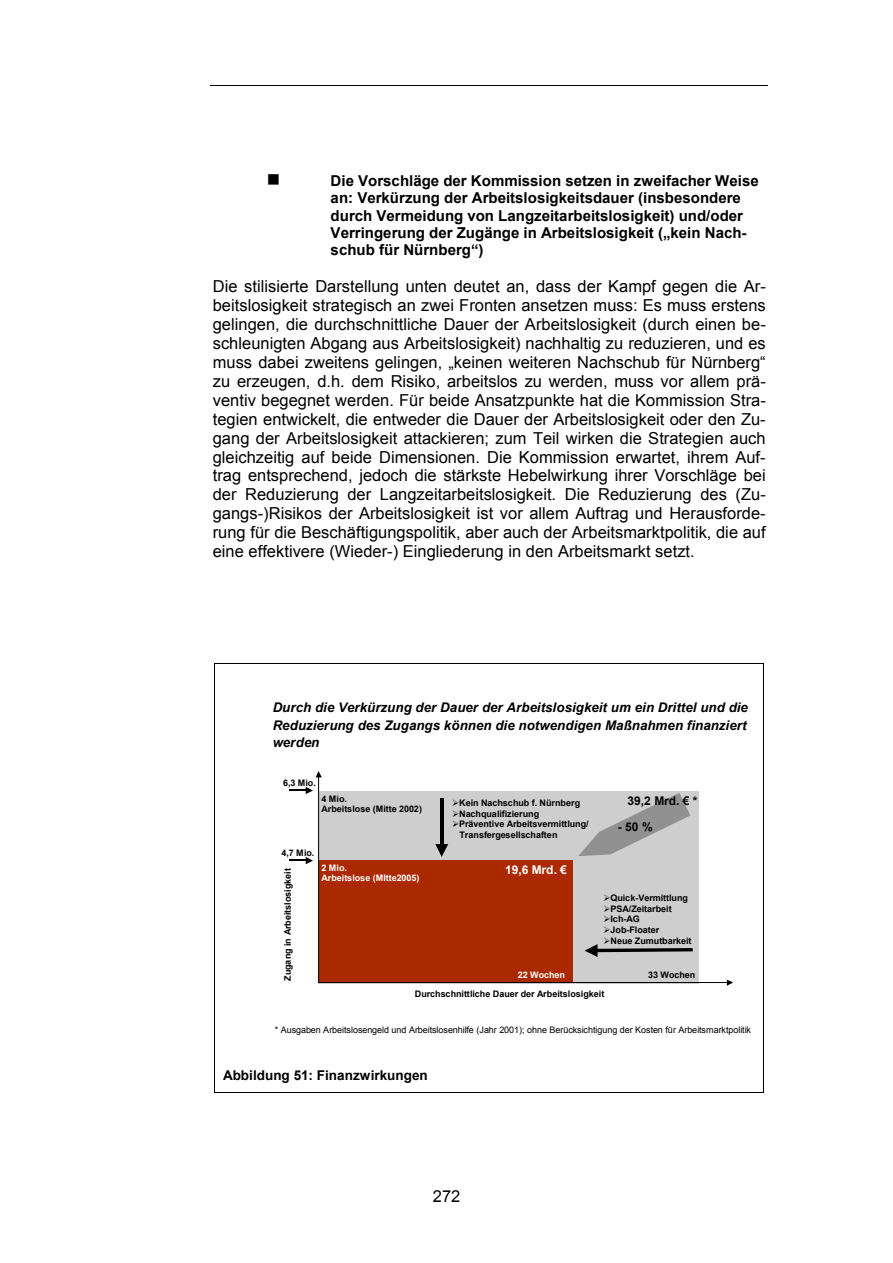
<style>
.page{position:relative;width:893px;height:1263px;background:#fff}
.page>*{position:absolute;margin:0;border:0;box-sizing:border-box;transform-origin:0 0}
.t1{font:16.5px/18.9px "Arial";color:#000;text-align:justify}
.t2{font:700 15px/17.2px "Arial";color:#000}
.t3{font:700 13.5px "Arial";color:#000}
.t4{font:italic 700 13.35px/17.7px "Arial";letter-spacing:.005em;color:#000;text-align:justify}
.t5{font:700 12px/26.2px "Arial";letter-spacing:.005em;color:#000}
.t6{font:700 12px "Arial";color:#fff}
.t7{font:700 9px/10.6px "Arial";letter-spacing:-.005em;color:#000}
.t8{font:9px "Arial";letter-spacing:-.005em;color:#000}
.t9{font:700 9px/10.6px "Arial";letter-spacing:-.005em;color:#fff}
</style>
<div class="page">
<hr style="left:210px;top:85px;width:558px;height:1px;background:#000">
<div style="left:319px;top:791px;width:379px;height:192px;background:#cecece"></div>
<div style="left:319px;top:860px;width:253px;height:123px;background:#ac2900"></div>
<hr style="left:318px;top:777px;width:1px;height:206px;background:#000">
<svg style="left:316px;top:771px;width:6px;height:6px"></svg>
<hr style="left:318px;top:982px;width:409px;height:1px;background:#000">
<svg style="left:726px;top:980px;width:7px;height:6px"></svg>
<svg style="left:578px;top:793px;width:112px;height:63px"></svg>
<svg style="left:289px;top:787px;width:24px;height:7px"></svg>
<svg style="left:289px;top:857px;width:24px;height:7px"></svg>
<hr style="left:440px;top:798px;width:3px;height:46px;background:#000">
<svg style="left:435px;top:844px;width:13px;height:13px"></svg>
<hr style="left:214px;top:663px;width:550px;height:1px;background:#000">
<hr style="left:214px;top:664px;width:1px;height:403px;background:#000">
<hr style="left:763px;top:664px;width:1px;height:403px;background:#000">
<hr style="left:214px;top:1092px;width:550px;height:1px;background:#000">
<svg style="left:214px;top:1067px;width:1px;height:25px"></svg>
<svg style="left:763px;top:1067px;width:1px;height:25px"></svg>
<svg style="left:584px;top:944px;width:108px;height:13px"></svg>
<p class="t2" style="left:330px;top:172px;width:429px">Die Vorschläge der Kommission setzen in zweifacher Weise an: Verkürzung der Arbeitslosigkeitsdauer (insbesondere durch Vermeidung von Langzeitarbeitslosigkeit) und/oder Verringerung der Zugänge in Arbeitslosigkeit („kein Nach&shy;schub für Nürnberg“)</p>
<p class="t1" style="left:213px;top:277px;width:554px">Die stilisierte Darstellung unten deutet an, dass der Kampf gegen die Ar&shy;beitslosigkeit strategisch an zwei Fronten ansetzen muss: Es muss erstens gelingen, die durchschnittliche Dauer der Arbeitslosigkeit (durch einen be&shy;schleunigten Abgang aus Arbeitslosigkeit) nachhaltig zu reduzieren, und es muss dabei zweitens gelingen, „keinen weiteren Nachschub für Nürnberg“ zu erzeugen, d.h. dem Risiko, arbeitslos zu werden, muss vor allem prä&shy;ventiv begegnet werden. Für beide Ansatzpunkte hat die Kommission Stra&shy;tegien entwickelt, die entweder die Dauer der Arbeitslosigkeit oder den Zu&shy;gang der Arbeitslosigkeit attackieren; zum Teil wirken die Strategien auch gleichzeitig auf beide Dimensionen. Die Kommission erwartet, ihrem Auf&shy;trag entsprechend, jedoch die stärkste Hebelwirkung ihrer Vorschläge bei der Reduzierung der Langzeitarbeitslosigkeit. Die Reduzierung des (Zu&shy;gangs-)Risikos der Arbeitslosigkeit ist vor allem Auftrag und Herausforde&shy;rung für die Beschäftigungspolitik, aber auch der Arbeitsmarktpolitik, die auf eine effektivere (Wieder-) Eingliederung in den Arbeitsmarkt setzt.</p>
<p class="t4" style="left:273px;top:699px;width:477px">Durch die Verkürzung der Dauer der Arbeitslosigkeit um ein Drittel und die Reduzierung des Zugangs können die notwendigen Maßnahmen finanziert werden</p>
<p class="t7" style="left:283px;top:778px;width:34px">6,3 Mio.</p>
<p class="t7" style="left:321px;top:793px;width:102px">4 Mio.<br>Arbeitslose (Mitte 2002)</p>
<p class="t7" style="left:281px;top:848px;width:34px">4,7 Mio.</p>
<p class="t7" style="left:282px;top:981px;width:114px;rotate:-90deg">Zugang in Arbeitslosigkeit</p>
<p class="t9" style="left:321px;top:862px;width:99px">2 Mio.<br>Arbeitslose (MItte2005)</p>
<p class="t7" style="left:459px;top:798px;width:131px">Kein Nachschub f. Nürnberg<br>Nachqualifizierung<br>Präventive Arbeitsvermittlung/<br>Transfergesellschaften</p>
<p class="t6" style="left:505px;top:863px;width:63px">19,6 Mrd. €</p>
<p class="t9" style="left:517px;top:970px;width:49px">22 Wochen</p>
<p class="t5" style="left:617px;top:788px;width:81px;text-indent:10px">39,2 Mrd. € * -50%</p>
<p class="t7" style="left:610px;top:892px;width:83px">Quick-Vermittlung<br>PSA/Zeitarbeit<br>Ich-AG<br>Job-Floater<br>Neue Zumutbarkeit</p>
<p class="t7" style="left:648px;top:970px;width:49px">33 Wochen</p>
<p class="t7" style="left:415px;top:988px;width:191px">Durchschnittliche Dauer der Arbeitslosigkeit</p>
<p class="t8" style="left:275px;top:1025px;width:478px">* Ausgaben Arbeitslosengeld und Arbeitslosenhilfe (Jahr 2001); ohne Berücksichtigung der Kosten für Arbeitsmarktpolitik</p>
<p class="t3" style="left:223px;top:1068px;width:206px">Abbildung 51: Finanzwirkungen</p>
<p class="t1" style="left:433px;top:1187px;width:29px">272</p>
</div>
